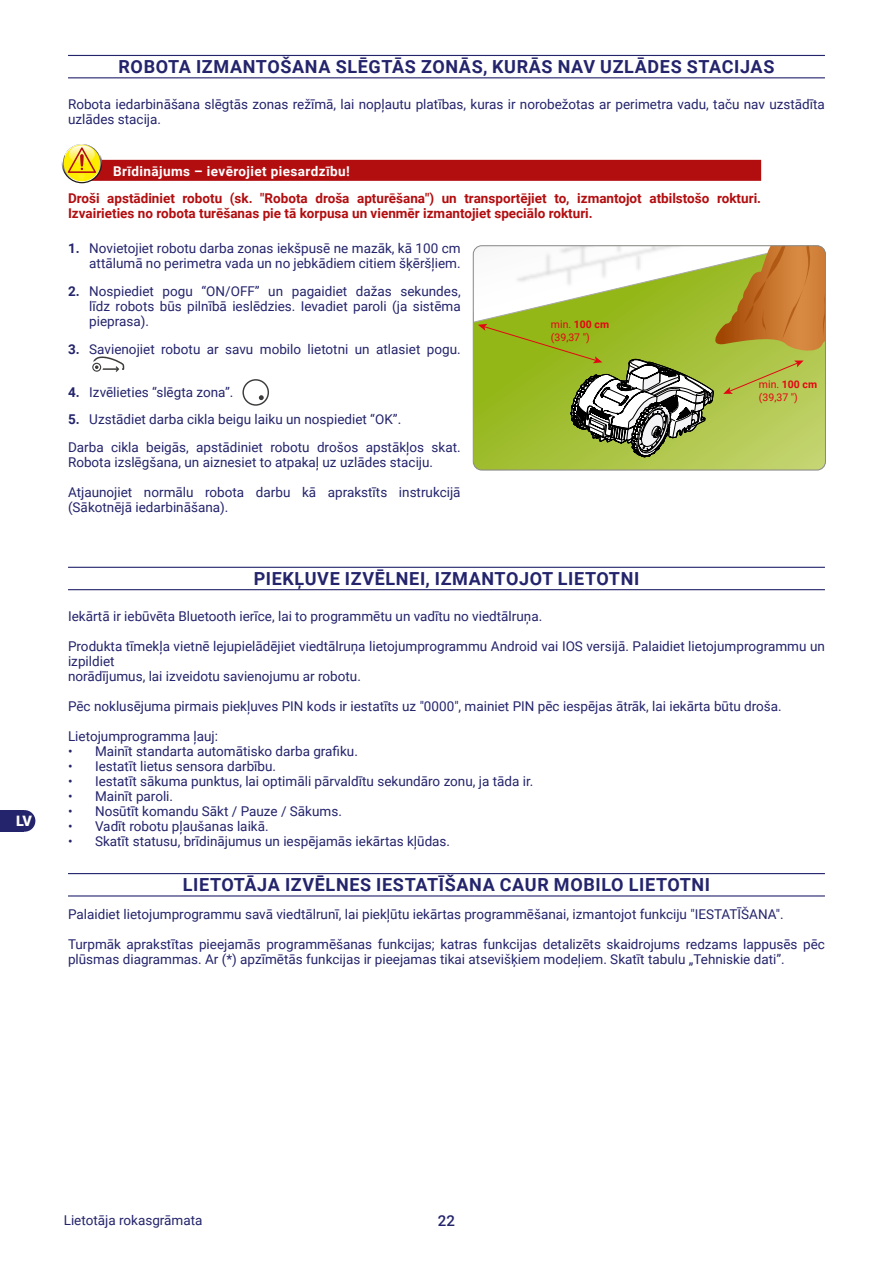
<style>
.page{position:relative;width:893px;height:1263px;background:#fff}
.page>*{position:absolute;margin:0;border:0;box-sizing:border-box;transform-origin:0 0}
.t1{font:700 18px "Roboto";letter-spacing:.035em;color:#24246c}
.t2{font:500 15px "Roboto";color:#24246c}
.t3{font:900 14.4px "Roboto";color:#fff}
.t4{font:13.5px/15px "Roboto";color:#24246c}
.t5{font:700 13.5px/15px "Roboto";color:#b20e10}
.t6{font:700 13.5px "Roboto";letter-spacing:.03em;color:#fff}
.t7{font:10.5px/12.6px "Roboto";color:#e30613}
.s1{font-weight:700}
</style>
<div class="page">
<div style="left:0;top:810px;width:24px;height:22px;background:#24246c"></div>
<div style="left:14px;top:810px;width:21px;height:22px;background:#24246c;border-radius:50%"></div>
<hr style="left:68px;top:55px;width:757px;height:1px;background:#24246c">
<hr style="left:68px;top:77px;width:757px;height:1px;background:#24246c">
<div style="left:72px;top:160px;width:689px;height:21px;background:#b20e10"></div>
<svg style="left:62px;top:143px;width:40px;height:40px"></svg>
<svg style="left:63px;top:144px;width:38px;height:38px"></svg>
<svg style="left:64px;top:145px;width:36px;height:36px"></svg>
<svg style="left:65px;top:144px;width:34px;height:29px"></svg>
<hr style="left:68px;top:567px;width:757px;height:1px;background:#24246c">
<hr style="left:68px;top:589px;width:757px;height:1px;background:#24246c">
<hr style="left:68px;top:873px;width:757px;height:1px;background:#24246c">
<hr style="left:68px;top:895px;width:757px;height:1px;background:#24246c">
<svg style="left:92px;top:356px;width:33px;height:16px"></svg>
<svg style="left:242px;top:379px;width:27px;height:27px"></svg>
<svg style="left:474px;top:458px;width:351px;height:12px;background:#b1c850"></svg>
<svg style="left:474px;top:246px;width:350px;height:212px"></svg>
<div style="left:473px;top:245px;width:353px;height:225px;border:1px solid #878787;border-radius:9px"></div>
<p class="t3" style="left:16px;top:811px;width:17px">LV</p>
<h1 class="t1" style="left:119px;top:54px;width:657px">ROBOTA IZMANTOŠANA SLĒGTĀS ZONĀS, KURĀS NAV UZLĀDES STACIJAS</h1>
<p class="t4" style="left:68px;top:96px;width:758px">Robota iedarbināšana slēgtās zonas režīmā, lai nopļautu platības, kuras ir norobežotas ar perimetra vadu, taču nav uzstādīta uzlādes stacija.</p>
<p class="t6" style="left:113px;top:161px;width:238px">Brīdinājums – ievērojiet piesardzību!</p>
<p class="t5" style="left:68px;top:191px;width:695px">Droši apstādiniet robotu (sk. "Robota droša apturēšana") un transportējiet to, izmantojot atbilstošo rokturi.<br>Izvairieties no robota turēšanas pie tā korpusa un vienmēr izmantojiet speciālo rokturi.</p>
<p class="t4" style="left:68px;top:241px;width:394px;text-align:right"><span class="s1">1.</span> Novietojiet robotu darba zonas iekšpusē ne mazāk, kā 100 cm attālumā no perimetra vada un no jebkādiem citiem šķēršļiem.</p>
<p class="t4" style="left:89px;top:283px;width:373px;text-align:justify;text-indent:-21px"><span class="s1">2.</span> Nospiediet pogu “ON/OFF” un pagaidiet dažas sekundes, līdz robots būs pilnībā ieslēdzies. Ievadiet paroli (ja sistēma pieprasa).</p>
<p class="t4" style="left:68px;top:341px;width:394px"><span class="s1">3.</span> Savienojiet robotu ar savu mobilo lietotni un atlasiet pogu.</p>
<p class="t4" style="left:68px;top:384px;width:167px"><span class="s1">4.</span> Izvēlieties “slēgta zona”.</p>
<p class="t4" style="left:68px;top:405px;width:394px;line-height:27.8px"><span class="s1">5.</span> Uzstādiet darba cikla beigu laiku un nospiediet “OK”.<br>Darba cikla beigās, apstādiniet robotu drošos apstākļos skat.</p>
<p class="t4" style="left:68px;top:454px;width:367px">Robota izslēgšana, un aiznesiet to atpakaļ uz uzlādes staciju.</p>
<p class="t4" style="left:68px;top:484px;width:394px">Atjaunojiet normālu robota darbu kā aprakstīts instrukcijā (Sākotnējā iedarbināšana).</p>
<p class="t7" style="left:551px;top:318px;width:60px">min. <span class="s1">100 cm </span>(39,37 ")</p>
<p class="t7" style="left:759px;top:378px;width:60px">min. <span class="s1">100 cm </span>(39,37 ")</p>
<h1 class="t1" style="left:254px;top:566px;width:387px">PIEKĻUVE IZVĒLNEI, IZMANTOJOT LIETOTNI</h1>
<p class="t4" style="left:68px;top:608px;width:476px">Iekārtā ir iebūvēta Bluetooth ierīce, lai to programmētu un vadītu no viedtālruņa.</p>
<p class="t4" style="left:68px;top:638px;width:758px">Produkta tīmekļa vietnē lejupielādējiet viedtālruņa lietojumprogrammu Android vai IOS versijā. Palaidiet lietojumprogrammu un izpildiet<br>norādījumus, lai izveidotu savienojumu ar robotu.</p>
<p class="t4" style="left:68px;top:698px;width:715px">Pēc noklusējuma pirmais piekļuves PIN kods ir iestatīts uz "0000", mainiet PIN pēc iespējas ātrāk, lai iekārta būtu droša.</p>
<p class="t4" style="left:68px;top:728px;width:151px">Lietojumprogramma ļauj:</p>
<p class="t4" style="left:68px;top:743px;width:291px">• Mainīt standarta automātisko darba grafiku.</p>
<p class="t4" style="left:68px;top:758px;width:210px">• Iestatīt lietus sensora darbību.</p>
<p class="t4" style="left:68px;top:773px;width:467px">• Iestatīt sākuma punktus, lai optimāli pārvaldītu sekundāro zonu, ja tāda ir.</p>
<p class="t4" style="left:68px;top:788px;width:107px">• Mainīt paroli.</p>
<p class="t4" style="left:68px;top:803px;width:275px">• Nosūtīt komandu Sākt / Pauze / Sākums.</p>
<p class="t4" style="left:68px;top:818px;width:202px">• Vadīt robotu pļaušanas laikā.</p>
<p class="t4" style="left:68px;top:833px;width:384px">• Skatīt statusu, brīdinājumus un iespējamās iekārtas kļūdas.</p>
<h1 class="t1" style="left:183px;top:872px;width:529px">LIETOTĀJA IZVĒLNES IESTATĪŠANA CAUR MOBILO LIETOTNI</h1>
<p class="t4" style="left:68px;top:906px;width:717px">Palaidiet lietojumprogrammu savā viedtālrunī, lai piekļūtu iekārtas programmēšanai, izmantojot funkciju "IESTATĪŠANA".</p>
<p class="t4" style="left:68px;top:936px;width:758px">Turpmāk aprakstītas pieejamās programmēšanas funkcijas; katras funkcijas detalizēts skaidrojums redzams lappusēs pēc plūsmas diagrammas. Ar (*) apzīmētās funkcijas ir pieejamas tikai atsevišķiem modeļiem. Skatīt tabulu „Tehniskie dati”.</p>
<p class="t4" style="left:64px;top:1212px;width:140px">Lietotāja rokasgrāmata</p>
<p class="t2" style="left:438px;top:1210px;width:19px">22</p>
</div>
